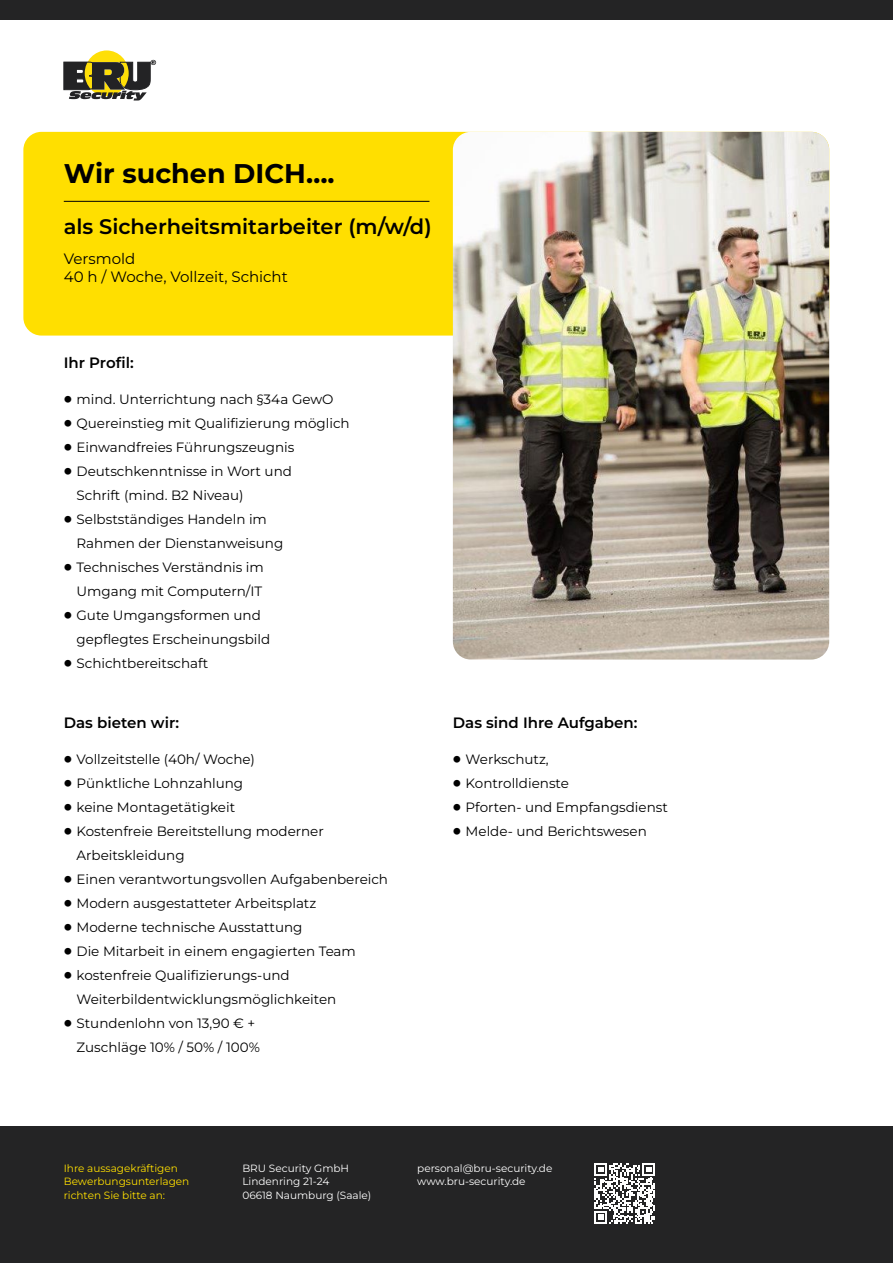
<style>
.page{position:relative;width:893px;height:1263px;background:#fff}
.page>*{position:absolute;margin:0;border:0;box-sizing:border-box;transform-origin:0 0}
.t1{font:700 27px "Montserrat";color:#000}
.t2{font:600 21px "Montserrat";color:#000}
.t3{font:600 15px "Montserrat";color:#000}
.t4{font:15px/18px "Montserrat";color:#000}
.t5{font:13.5px/24px "Montserrat";color:#000}
.t6{font:10.5px/13.5px "Montserrat";color:#fff}
.t7{font:10.5px/13.5px "Montserrat";color:#ffdf00}
.s1{font-family:"SF Pro"}
</style>
<div class="page">
<div style="left:0;top:1127px;width:893px;height:136px;background:#242425"></div>
<div style="left:0;top:0;width:893px;height:19px;background:#242425"></div>
<div style="left:23px;top:132px;width:806px;height:204px;background:#ffdf00;border-radius:18px"></div>
<div style="left:85px;top:50px;width:44px;height:46px;background:#ffdf07;border-radius:50%"></div>
<svg style="left:64px;top:60px;width:92px;height:41px"></svg>
<hr style="left:64px;top:201px;width:365px;height:1px;background:#000">
<img style="left:453px;top:132px;width:376px;height:527px">
<svg style="left:594px;top:1163px;width:61px;height:61px"></svg>
<h1 class="t1" style="left:64px;top:156px;width:272px">Wir suchen DICH….</h1>
<h2 class="t2" style="left:64px;top:212px;width:369px">als Sicherheitsmitarbeiter (m/w/d)</h2>
<p class="t4" style="left:64px;top:249px;width:226px">Versmold<br>40 h / Woche, Vollzeit, Schicht</p>
<p class="t3" style="left:64px;top:353px;width:71px">Ihr Profil:</p>
<p class="t5" style="left:64px;top:387px;width:271px"><span class="s1">੊</span> mind. Unterrichtung nach §34a GewO</p>
<p class="t5" style="left:64px;top:411px;width:287px"><span class="s1">੊</span> Quereinstieg mit Qualifizierung möglich</p>
<p class="t5" style="left:64px;top:435px;width:232px"><span class="s1">੊</span> Einwandfreies Führungszeugnis</p>
<p class="t5" style="left:64px;top:459px;width:230px"><span class="s1">੊</span> Deutschkenntnisse in Wort und</p>
<p class="t5" style="left:77px;top:483px;width:169px">Schrift (mind. B2 Niveau)</p>
<p class="t5" style="left:64px;top:507px;width:205px"><span class="s1">੊</span> Selbstständiges Handeln im</p>
<p class="t5" style="left:77px;top:531px;width:208px">Rahmen der Dienstanweisung</p>
<p class="t5" style="left:64px;top:555px;width:202px"><span class="s1">੊</span> Technisches Verständnis im</p>
<p class="t5" style="left:77px;top:579px;width:187px">Umgang mit Computern/IT</p>
<p class="t5" style="left:64px;top:603px;width:199px"><span class="s1">੊</span> Gute Umgangsformen und</p>
<p class="t5" style="left:77px;top:627px;width:195px">gepflegtes Erscheinungsbild</p>
<p class="t5" style="left:64px;top:651px;width:146px"><span class="s1">੊</span> Schichtbereitschaft</p>
<p class="t3" style="left:64px;top:713px;width:117px">Das bieten wir:</p>
<p class="t5" style="left:64px;top:747px;width:193px"><span class="s1">੊</span> Vollzeitstelle (40h/ Woche)</p>
<p class="t5" style="left:64px;top:771px;width:181px"><span class="s1">੊</span> Pünktliche Lohnzahlung</p>
<p class="t5" style="left:64px;top:795px;width:173px"><span class="s1">੊</span> keine Montagetätigkeit</p>
<p class="t5" style="left:64px;top:819px;width:262px"><span class="s1">੊</span> Kostenfreie Bereitstellung moderner</p>
<p class="t5" style="left:77px;top:843px;width:110px">Arbeitskleidung</p>
<p class="t5" style="left:64px;top:867px;width:326px"><span class="s1">੊</span> Einen verantwortungsvollen Aufgabenbereich</p>
<p class="t5" style="left:64px;top:891px;width:254px"><span class="s1">੊</span> Modern ausgestatteter Arbeitsplatz</p>
<p class="t5" style="left:64px;top:915px;width:240px"><span class="s1">੊</span> Moderne technische Ausstattung</p>
<p class="t5" style="left:64px;top:939px;width:294px"><span class="s1">੊</span> Die Mitarbeit in einem engagierten Team</p>
<p class="t5" style="left:64px;top:963px;width:227px"><span class="s1">੊</span> kostenfreie Qualifizierungs-und</p>
<p class="t5" style="left:77px;top:987px;width:261px">Weiterbildentwicklungsmöglichkeiten</p>
<p class="t5" style="left:64px;top:1011px;width:193px"><span class="s1">੊</span> Stundenlohn von 13,90 € +</p>
<p class="t5" style="left:77px;top:1035px;width:185px">Zuschläge 10% / 50% / 100%</p>
<p class="t3" style="left:453px;top:713px;width:186px">Das sind Ihre Aufgaben:</p>
<p class="t5" style="left:453px;top:747px;width:217px"><span class="s1">੊</span> Werkschutz,<br><span class="s1">੊</span> Kontrolldienste<br><span class="s1">੊</span> Pforten- und Empfangsdienst <span class="s1">੊</span> Melde- und Berichtswesen</p>
<p class="t7" style="left:64px;top:1161px;width:127px">Ihre aussagekräftigen<br>Bewerbungsunterlagen richten Sie bitte an:</p>
<p class="t6" style="left:242px;top:1161px;width:131px">BRU Security GmbH<br>Lindenring 21-24<br>06618 Naumburg (Saale)</p>
<p class="t6" style="left:417px;top:1161px;width:137px">personal@bru-security.de www.bru-security.de</p>
</div>
